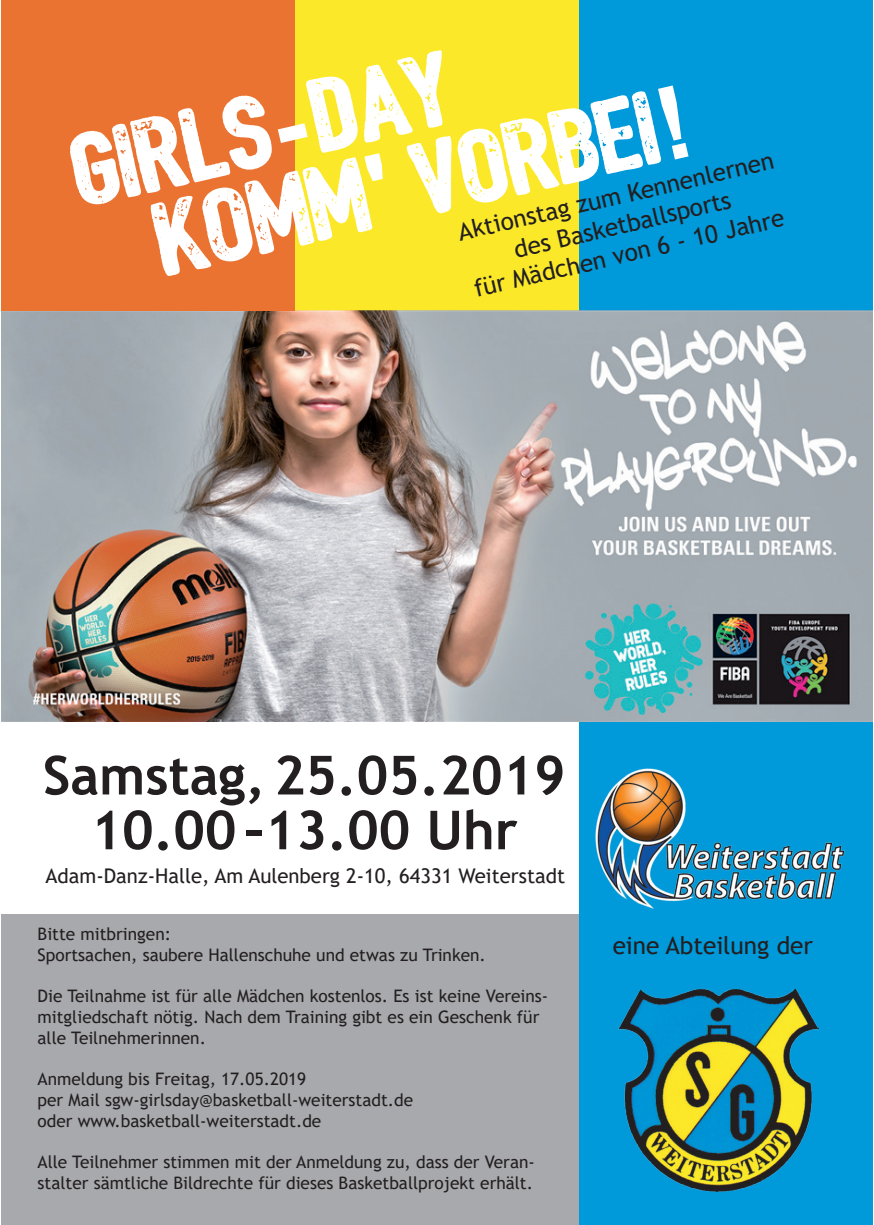
<style>
.page{position:relative;width:874px;height:1225px;background:#fff}
.page>*{position:absolute;margin:0;border:0;box-sizing:border-box;transform-origin:0 0}
.t1{font:101.4px "Bushcraft distress";color:#fff}
.t2{font:700 53.8px/54.8px "Trebuchet MS";color:#231f20;text-align:center}
.t3{font:24.4px/29.2px "Trebuchet MS";color:#231f20;text-align:center}
.t4{font:20.2px "Trebuchet MS";color:#231f20}
.t5{font:17.2px/20.6px "Trebuchet MS";color:#231f20}
.s1{font-family:"Arial";font-weight:700}
</style>
<div class="page">
<div style="left:1px;top:914px;width:578px;height:311px;background:#a8a9ad"></div>
<div style="left:294px;top:0;width:293px;height:310px;background:#fbe929"></div>
<div style="left:579px;top:0;width:293px;height:310px;background:#0099da"></div>
<div style="left:579px;top:722px;width:292px;height:503px;background:#0099da"></div>
<img style="left:1px;top:310px;width:871px;height:412px">
<div style="left:1px;top:0;width:293px;height:310px;background:#eb7332"></div>
<img style="left:618px;top:988px;width:200px;height:203px">
<img style="left:595px;top:768px;width:250px;height:141px">
<h1 class="t1" style="left:61px;top:117px;width:390px;rotate:-13deg">Girls<span class="s1">-</span> day</h1>
<h1 class="t1" style="left:144px;top:185px;width:548px;rotate:-13deg">Komm<span class="s1">'</span> vorbei<span class="s1">!</span></h1>
<h3 class="t3" style="left:454px;top:218px;width:325px;rotate:-13deg">Aktionstag zum Kennenlernen des Basketballsports<br>für Mädchen von 6 - 10 Jahre</h3>
<h2 class="t2" style="left:43px;top:748px;width:524px">Samstag, 25.05.2019<br>10.00 –13.00 Uhr</h2>
<p class="t4" style="left:46px;top:863px;width:520px">Adam-Danz-Halle, Am Aulenberg 2-10, 64331 Weiterstadt</p>
<p class="t5" style="left:38px;top:924px;width:449px">Bitte mitbringen:<br>Sportsachen, saubere Hallenschuhe und etwas zu Trinken.</p>
<p class="t5" style="left:38px;top:986px;width:512px">Die Teilnahme ist für alle Mädchen kostenlos. Es ist keine Vereins&shy;mitgliedschaft nötig. Nach dem Training gibt es ein Geschenk für alle Teilnehmerinnen.</p>
<p class="t5" style="left:38px;top:1068px;width:377px">Anmeldung bis Freitag, 17.05.2019<br>per Mail sgw-girlsday@basketball-weiterstadt.de oder www.basketball-weiterstadt.de</p>
<p class="t5" style="left:38px;top:1151px;width:498px">Alle Teilnehmer stimmen mit der Anmeldung zu, dass der Veran&shy;stalter sämtliche Bildrechte für dieses Basketballprojekt erhält.</p>
<h3 class="t3" style="left:612px;top:930px;width:202px">eine Abteilung der</h3>
</div>
